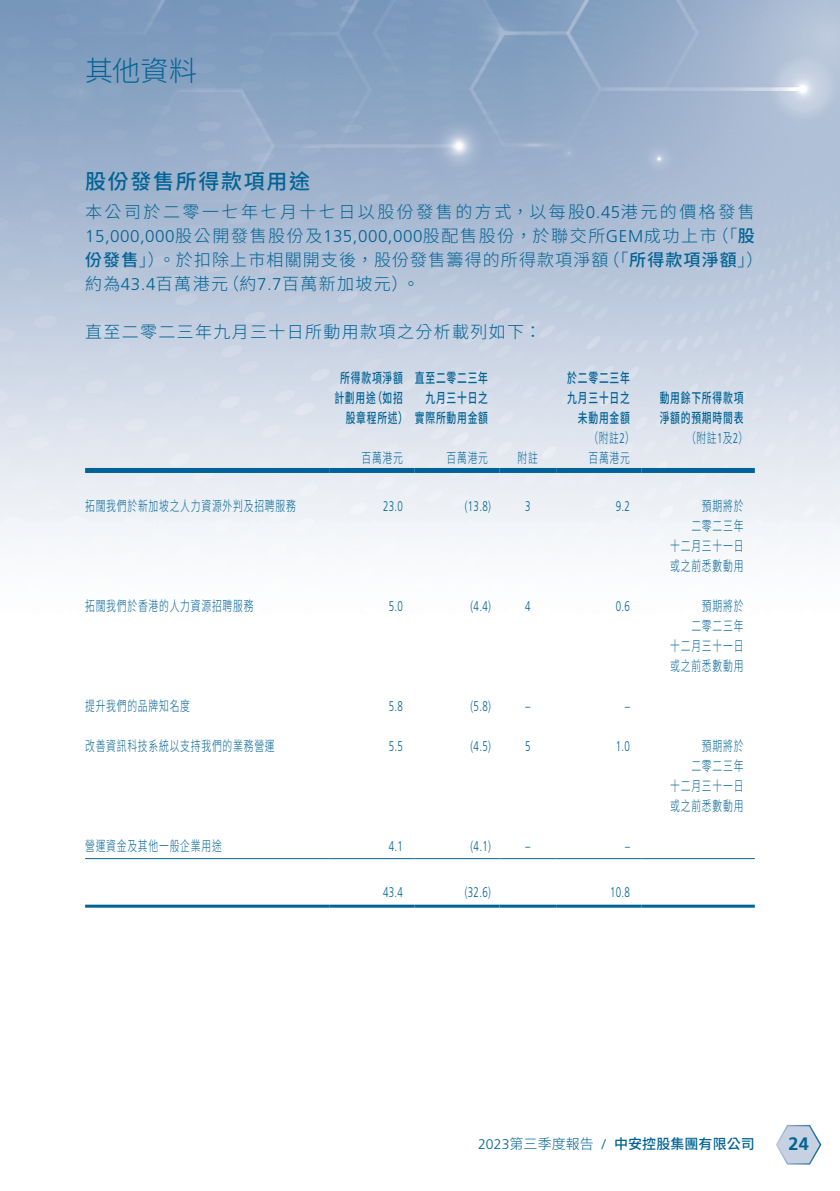
<style>
.page{position:relative;width:840px;height:1191px;background:#fff}
.page>*{position:absolute;margin:0;border:0;box-sizing:border-box;transform-origin:0 0}
.t1{font:300 28px "Source Han Sans TW";color:#016395}
.t2{font:500 21px "Source Han Sans TW";letter-spacing:.08em;color:#016395}
.t3{font:700 18px "Frutiger LT Std";color:#016395}
.t4{font:300 17px/24px "Source Han Sans TW";letter-spacing:.08em;color:#016395}
.t5{font:300 17px "Frutiger LT Std";letter-spacing:.03em;color:#016395}
.t6{font:300 17px/24px "Source Han Sans TW";letter-spacing:.145em;color:#016395;text-align:right}
.t7{font:500 17px "Source Han Sans TW";letter-spacing:.065em;color:#016395}
.t8{font:300 14px/20px "Source Han Sans TW";letter-spacing:.08em;color:#016395;text-align:justify;scale:.7 1}
.t9{font:500 14px/20px "Source Han Sans TW";letter-spacing:.08em;color:#016395;text-align:right;scale:.7 1}
.t10{font:300 14px "Frutiger LT Std";letter-spacing:.03em;color:#016395;scale:.7 1}
.t11{font:500 14px "Source Han Sans TW";letter-spacing:.005em;color:#016395}
.t12{font:300 14px "Source Han Sans TW";letter-spacing:.08em;color:#016395}
.t13{font:300 14px "Frutiger LT Std";letter-spacing:.03em;color:#016395}
.s1{font-family:"Frutiger LT Std"}
.s2{font-weight:500}
.s3{font-family:"Source Han Sans TW"}
.s4{font-weight:300}
</style>
<div class="page">
<img style="left:0;top:0;width:839px;height:1146px">
<svg style="left:774px;top:1123px;width:47px;height:42px"></svg>
<div style="left:85px;top:468px;width:244px;height:5px;background:#016395"></div>
<div style="left:329px;top:468px;width:85px;height:5px;background:#016395"></div>
<div style="left:414px;top:468px;width:85px;height:5px;background:#016395"></div>
<div style="left:499px;top:468px;width:57px;height:5px;background:#016395"></div>
<div style="left:556px;top:468px;width:85px;height:5px;background:#016395"></div>
<div style="left:641px;top:468px;width:113px;height:5px;background:#016395"></div>
<hr style="left:85px;top:858px;width:244px;height:1px;background:#016395">
<hr style="left:329px;top:858px;width:85px;height:1px;background:#016395">
<hr style="left:414px;top:858px;width:85px;height:1px;background:#016395">
<hr style="left:499px;top:858px;width:57px;height:1px;background:#016395">
<hr style="left:556px;top:858px;width:85px;height:1px;background:#016395">
<hr style="left:641px;top:858px;width:113px;height:1px;background:#016395">
<hr style="left:85px;top:904px;width:244px;height:3px;background:#016395">
<hr style="left:329px;top:904px;width:85px;height:3px;background:#016395">
<hr style="left:414px;top:904px;width:85px;height:3px;background:#016395">
<hr style="left:499px;top:904px;width:57px;height:3px;background:#016395">
<hr style="left:556px;top:904px;width:85px;height:3px;background:#016395">
<hr style="left:641px;top:904px;width:113px;height:3px;background:#016395">
<h1 class="t1" style="left:85px;top:55px;width:114px">其他資料</h1>
<h2 class="t2" style="left:85px;top:169px;width:226px">股份發售所得款項用途</h2>
<p class="t6" style="left:85px;top:200px;width:670px">本公司於二零一七年七月十七日以股份發售的方式，以每股<span class="s1">0.45</span>港元的價格發售（「<span class="s2">股</span></p>
<p class="t5" style="left:85px;top:227px;width:632px">15,000,000<span class="s3">股公開發售股份及</span>135,000,000<span class="s3">股配售股份，於聯交所</span>GEM<span class="s3">成功上市</span></p>
<p class="t7" style="left:602px;top:250px;width:162px"><span class="s4">（「</span>所得款項淨額 <span class="s4">(「</span></p>
<p class="t4" style="left:402px;top:248px;width:207px;text-indent:-317px"><span class="s2">份發售</span>」）。於扣除上市相關開支後，股份發售籌得的所得款項淨額。</p>
<p class="t4" style="left:222px;top:272px;width:188px">（約<span class="s1">7.7</span>百萬新加坡元(</p>
<p class="t4" style="left:85px;top:272px;width:144px">約為<span class="s1">43.4</span>百萬港元</p>
<p class="t4" style="left:85px;top:320px;width:457px">直至二零二三年九月三十日所動用款項之分析載列如下：</p>
<p class="t9" style="left:340px;top:368px;width:91px">所得款項淨額（如招</p>
<p class="t9" style="left:414px;top:368px;width:106px">直至二零二三年九月三十日之實際所動用金額</p>
<p class="t9" style="left:567px;top:368px;width:91px">於二零二三年九月三十日之未動用金額</p>
<p class="t9" style="left:345px;top:388px;width:90px;text-align:left;text-indent:-11px">計劃用途<br>股章程所述(</p>
<p class="t9" style="left:659px;top:388px;width:121px">動用餘下所得款項</p>
<p class="t9" style="left:659px;top:408px;width:121px">淨額的預期時間表</p>
<p class="t8" style="left:686px;top:428px;width:90px">（附註 及<span class="s1">1</span> (<span class="s1">2</span></p>
<p class="t8" style="left:588px;top:428px;width:68px">（附註<span class="s1">2</span>）百萬港元</p>
<p class="t8" style="left:361px;top:448px;width:61px">百萬港元</p>
<p class="t8" style="left:446px;top:448px;width:61px">百萬港元</p>
<p class="t8" style="left:517px;top:448px;width:31px">附註</p>
<p class="t8" style="left:85px;top:496px;width:302px">拓闊我們於新加坡之人力資源外判及招聘服務</p>
<p class="t10" style="left:383px;top:498px;width:30px">23.0</p>
<p class="t10" style="left:464px;top:498px;width:38px">(13.8)</p>
<p class="t10" style="left:525px;top:498px;width:9px">3</p>
<p class="t10" style="left:615px;top:498px;width:22px">9.2</p>
<p class="t8" style="left:701px;top:496px;width:61px">預期將於</p>
<p class="t8" style="left:85px;top:596px;width:242px">拓闊我們於香港的人力資源招聘服務</p>
<p class="t10" style="left:388px;top:598px;width:22px">5.0</p>
<p class="t10" style="left:470px;top:598px;width:30px">(4.4)</p>
<p class="t10" style="left:525px;top:598px;width:9px">4</p>
<p class="t10" style="left:615px;top:598px;width:22px">0.6</p>
<p class="t8" style="left:669px;top:516px;width:106px;text-indent:21px">二零二三年十二月三十一日或之前悉數動用</p>
<p class="t8" style="left:701px;top:596px;width:61px">預期將於</p>
<p class="t8" style="left:669px;top:616px;width:106px;text-indent:21px">二零二三年十二月三十一日或之前悉數動用</p>
<p class="t8" style="left:85px;top:696px;width:151px">提升我們的品牌知名度</p>
<p class="t10" style="left:388px;top:698px;width:22px">5.8</p>
<p class="t10" style="left:470px;top:698px;width:30px">)5.8(</p>
<p class="t10" style="left:525px;top:698px;width:9px">–</p>
<p class="t10" style="left:624px;top:698px;width:9px">–</p>
<p class="t8" style="left:85px;top:736px;width:272px">改善資訊科技系統以支持我們的業務營運</p>
<p class="t10" style="left:388px;top:738px;width:22px">5.5</p>
<p class="t10" style="left:470px;top:738px;width:30px">(4.5)</p>
<p class="t10" style="left:525px;top:738px;width:9px">5</p>
<p class="t10" style="left:615px;top:738px;width:22px">1.0</p>
<p class="t8" style="left:701px;top:736px;width:61px">預期將於</p>
<p class="t8" style="left:669px;top:756px;width:106px;text-indent:21px">二零二三年十二月三十一日或之前悉數動用</p>
<p class="t8" style="left:85px;top:836px;width:197px">營運資金及其他一般企業用途</p>
<p class="t10" style="left:388px;top:838px;width:22px">4.1</p>
<p class="t10" style="left:470px;top:838px;width:30px">)4.1(</p>
<p class="t10" style="left:525px;top:838px;width:9px">–</p>
<p class="t10" style="left:624px;top:838px;width:9px">–</p>
<p class="t10" style="left:383px;top:884px;width:30px">43.4</p>
<p class="t10" style="left:464px;top:884px;width:38px">)32.6(</p>
<p class="t10" style="left:609px;top:884px;width:30px">10.8</p>
<p class="t12" style="left:478px;top:1135px;width:117px"><span class="s1">2023</span>第三季度報告</p>
<p class="t13" style="left:601px;top:1135px;width:5px">/</p>
<p class="t11" style="left:613px;top:1135px;width:142px">中安控股集團有限公司</p>
<p class="t3" style="left:788px;top:1133px;width:22px">24</p>
</div>
